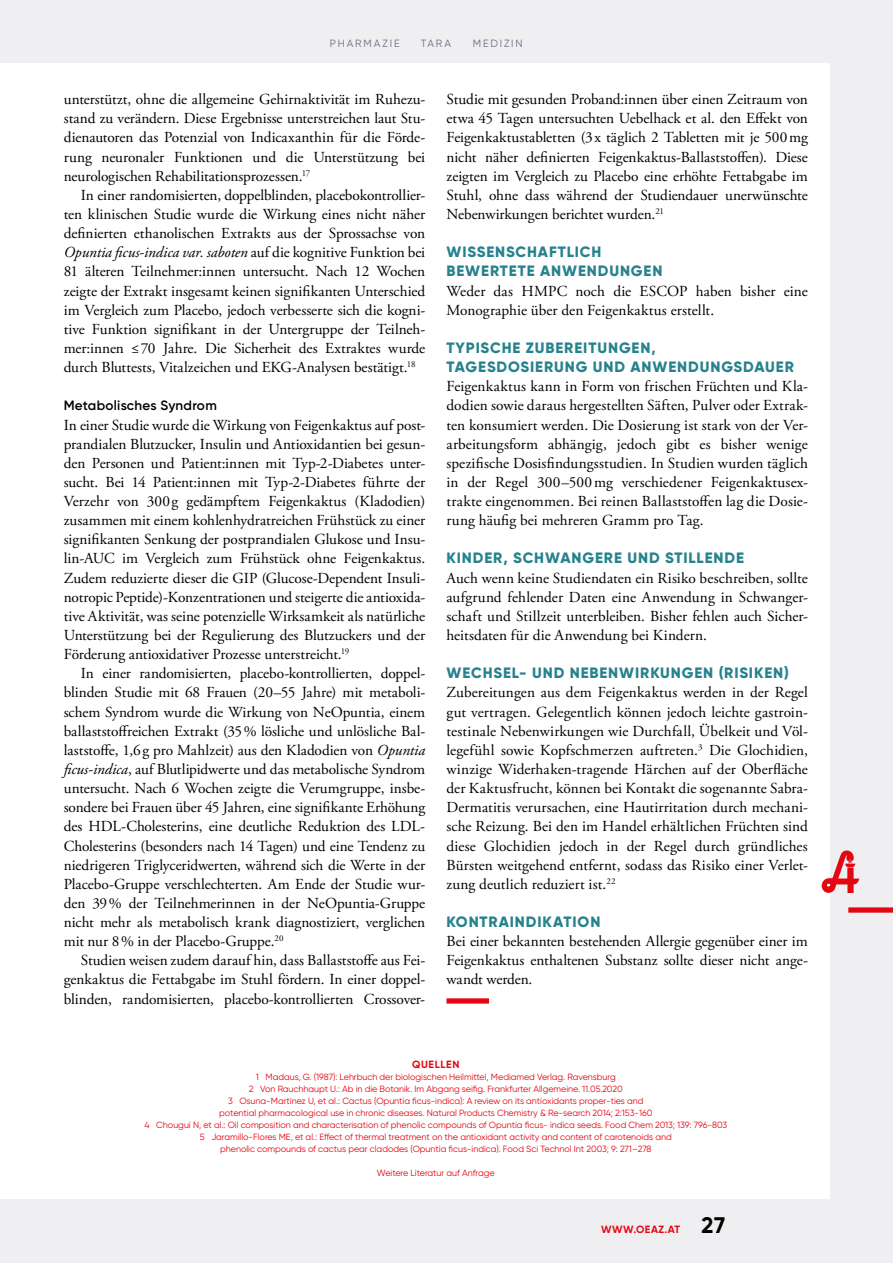
<style>
.page{position:relative;width:893px;height:1263px;background:#efeef1}
.page>*{position:absolute;margin:0;border:0;box-sizing:border-box;transform-origin:0 0}
.t1{font:700 22.5px "Gilroy";color:#000}
.t2{font:15.3px/19.2px "Adobe Garamond Pro";color:#000;text-align:justify}
.t3{font:800 15px/19.2px "Gilroy";letter-spacing:.06em;color:#26828c}
.t4{font:600 13.5px "Gilroy";letter-spacing:.02em;color:#000}
.t5{font:10.5px "Gilroy";letter-spacing:.175em;color:#6b6c82}
.t6{font:700 10.5px "Gilroy";letter-spacing:.05em;color:#e30613}
.t7{font:9px/12px "Gilroy";letter-spacing:-.005em;color:#e30613;text-align:center}
.s1{font-style:italic}
</style>
<div class="page">
<div style="left:0;top:64px;width:829px;height:1135px;background:#fff"></div>
<div style="left:446px;top:998px;width:43px;height:5px;background:#e30613"></div>
<div style="left:848px;top:907px;width:45px;height:6px;background:#e30613"></div>
<svg style="left:822px;top:849px;width:37px;height:44px"></svg>
<p class="t5" style="left:330px;top:37px;width:71px">PHARMAZIE</p>
<p class="t5" style="left:421px;top:37px;width:32px">TARA</p>
<p class="t5" style="left:473px;top:37px;width:51px">MEDIZIN</p>
<p class="t2" style="left:64px;top:90px;width:363px">unterstützt, ohne die allgemeine Gehirnaktivität im Ruhezu&shy;stand zu verändern. Diese Ergebnisse unterstreichen laut Stu&shy;dienautoren das Potenzial von Indicaxanthin für die Förde&shy;rung neuronaler Funktionen und die Unterstützung bei neurologischen Rehabilitationsprozessen.<sup>17</sup></p>
<p class="t2" style="left:64px;top:186px;width:363px;text-indent:17px">In einer randomisierten, doppelblinden, placebokontrollier&shy;ten klinischen Studie wurde die Wirkung eines nicht näher definierten ethanolischen Extrakts aus der Sprossachse von <span class="s1">Opuntia ficus-indica var. saboten</span> auf die kognitive Funktion bei 81 älteren Teilnehmer:innen untersucht. Nach 12 Wochen zeigte der Extrakt insgesamt keinen signifikanten Unterschied im Vergleich zum Placebo, jedoch verbesserte sich die kogni&shy;tive Funktion signifikant in der Untergruppe der Teilneh&shy;mer:innen ≤70 Jahre. Die Sicherheit des Extraktes wurde durch Bluttests, Vitalzeichen und EKG-Analysen bestätigt.<sup>18</sup></p>
<p class="t4" style="left:64px;top:397px;width:155px">Metabolisches Syndrom</p>
<p class="t2" style="left:64px;top:416px;width:363px">In einer Studie wurde die Wirkung von Feigenkaktus auf post&shy;prandialen Blutzucker, Insulin und Antioxidantien bei gesun&shy;den Personen und Patient:innen mit Typ-2-Diabetes unter&shy;sucht. Bei 14 Patient:innen mit Typ-2-Diabetes führte der Verzehr von 300g gedämpftem Feigenkaktus (Kladodien) zusammen mit einem kohlenhydratreichen Frühstück zu einer signifikanten Senkung der postprandialen Glukose und Insu&shy;lin-AUC im Vergleich zum Frühstück ohne Feigenkaktus.<br>Zudem reduzierte dieser die GIP (Glucose-Dependent Insuli&shy;notropic Peptide)-Konzentrationen und steigerte die antioxida&shy;tive Aktivität, was seine potenzielle Wirksamkeit als natürliche Unterstützung bei der Regulierung des Blutzuckers und der Förderung antioxidativer Prozesse unterstreicht.<sup>19</sup></p>
<p class="t2" style="left:64px;top:664px;width:363px;text-indent:17px">In einer randomisierten, placebo-kontrollierten, doppel&shy;blinden Studie mit 68 Frauen (20–55 Jahre) mit metaboli&shy;schem Syndrom wurde die Wirkung von NeOpuntia, einem ballaststoffreichen Extrakt (35% lösliche und unlösliche Bal&shy;laststoffe, 1,6g pro Mahlzeit) aus den Kladodien von <span class="s1">Opuntia ficus-indica</span>, auf Blutlipidwerte und das metabolische Syndrom untersucht. Nach 6 Wochen zeigte die Verumgruppe, insbe&shy;sondere bei Frauen über 45 Jahren, eine signifikante Erhöhung des HDL-Cholesterins, eine deutliche Reduktion des LDL-Cholesterins (besonders nach 14 Tagen) und eine Tendenz zu niedrigeren Triglyceridwerten, während sich die Werte in der Placebo-Gruppe verschlechterten. Am Ende der Studie wur&shy;den 39% der Teilnehmerinnen in der NeOpuntia-Gruppe nicht mehr als metabolisch krank diagnostiziert, verglichen mit nur 8% in der Placebo-Gruppe.<sup>20</sup></p>
<p class="t2" style="left:64px;top:951px;width:363px;text-indent:17px">Studien weisen zudem darauf hin, dass Ballaststoffe aus Fei&shy;genkaktus die Fettabgabe im Stuhl fördern. In einer doppel&shy;blinden, randomisierten, placebo-kontrollierten Crossover-</p>
<p class="t2" style="left:446px;top:90px;width:363px">Studie mit gesunden Proband:innen über einen Zeitraum von etwa 45 Tagen untersuchten Uebelhack et al. den Effekt von Feigenkaktustabletten (3x täglich 2 Tabletten mit je 500mg nicht näher definierten Feigenkaktus-Ballaststoffen). Diese zeigten im Vergleich zu Placebo eine erhöhte Fettabgabe im Stuhl, ohne dass während der Studiendauer unerwünschte Nebenwirkungen berichtet wurden.<sup>21</sup></p>
<p class="t3" style="left:447px;top:242px;width:217px">WISSENSCHAFTLICH<br>BEWERTETE ANWENDUNGEN</p>
<p class="t2" style="left:446px;top:282px;width:363px">Weder das HMPC noch die ESCOP haben bisher eine<br>Monographie über den Feigenkaktus erstellt.</p>
<p class="t3" style="left:447px;top:338px;width:349px">TYPISCHE ZUBEREITUNGEN,<br>TAGESDOSIERUNG UND ANWENDUNGSDAUER</p>
<p class="t2" style="left:446px;top:377px;width:363px">Feigenkaktus kann in Form von frischen Früchten und Kla&shy;dodien sowie daraus hergestellten Säften, Pulver oder Extrak&shy;ten konsumiert werden. Die Dosierung ist stark von der Ver&shy;arbeitungsform abhängig, jedoch gibt es bisher wenige spezifische Dosisfindungsstudien. In Studien wurden täglich in der Regel 300–500mg verschiedener Feigenkaktusex&shy;trakte eingenommen. Bei reinen Ballaststoffen lag die Dosie&shy;rung häufig bei mehreren Gramm pro Tag.</p>
<p class="t3" style="left:447px;top:548px;width:299px">KINDER, SCHWANGERE UND STILLENDE</p>
<p class="t2" style="left:446px;top:569px;width:363px">Auch wenn keine Studiendaten ein Risiko beschreiben, sollte aufgrund fehlender Daten eine Anwendung in Schwanger&shy;schaft und Stillzeit unterbleiben. Bisher fehlen auch Sicher&shy;heitsdaten für die Anwendung bei Kindern.</p>
<p class="t3" style="left:447px;top:663px;width:344px">WECHSEL- UND NEBENWIRKUNGEN (RISIKEN)</p>
<p class="t2" style="left:446px;top:683px;width:363px">Zubereitungen aus dem Feigenkaktus werden in der Regel gut vertragen. Gelegentlich können jedoch leichte gastroin&shy;testinale Nebenwirkungen wie Durchfall, Übelkeit und Völ&shy;legefühl sowie Kopfschmerzen auftreten.<sup>3</sup> Die Glochidien, winzige Widerhaken-tragende Härchen auf der Oberfläche der Kaktusfrucht, können bei Kontakt die sogenannte Sabra-Dermatitis verursachen, eine Hautirritation durch mechani&shy;sche Reizung. Bei den im Handel erhältlichen Früchten sind diese Glochidien jedoch in der Regel durch gründliches Bürsten weitgehend entfernt, sodass das Risiko einer Verlet&shy;zung deutlich reduziert ist.<sup>22</sup></p>
<p class="t3" style="left:447px;top:912px;width:155px">KONTRAINDIKATION</p>
<p class="t2" style="left:446px;top:932px;width:363px">Bei einer bekannten bestehenden Allergie gegenüber einer im Feigenkaktus enthaltenen Substanz sollte dieser nicht ange&shy;wandt werden.</p>
<p class="t6" style="left:412px;top:1057px;width:49px">QUELLEN</p>
<p class="t7" style="left:144px;top:1070px;width:584px">1 Madaus, G. (1987): Lehrbuch der biologischen Heilmittel, Mediamed Verlag. Ravensburg<br>2 Von Rauchhaupt U.: Ab in die Botanik. Im Abgang seifig. Frankfurter Allgemeine. 11.05.2020<br>3 Osuna-Martínez U, et al.: Cactus (Opuntia ficus-indica): A review on its antioxidants proper-ties and<br>potential pharmacological use in chronic diseases. Natural Products Chemistry &amp; Re-search 2014; 2:153-160<br>4 Chougui N, et al.: Oil composition and characterisation of phenolic compounds of Opuntia ficus- indica seeds. Food Chem 2013; 139: 796-803<br>5 Jaramillo-Flores ME, et al.: Effect of thermal treatment on the antioxidant activity and content of carotenoids and<br>phenolic compounds of cactus pear cladodes (Opuntia ficus-indica). Food Sci Technol Int 2003; 9: 271–278</p>
<p class="t7" style="left:377px;top:1166px;width:119px">Weitere Literatur auf Anfrage</p>
<p class="t6" style="left:601px;top:1223px;width:80px">WWW.OEAZ.AT</p>
<h1 class="t1" style="left:702px;top:1211px;width:25px">27</h1>
</div>
